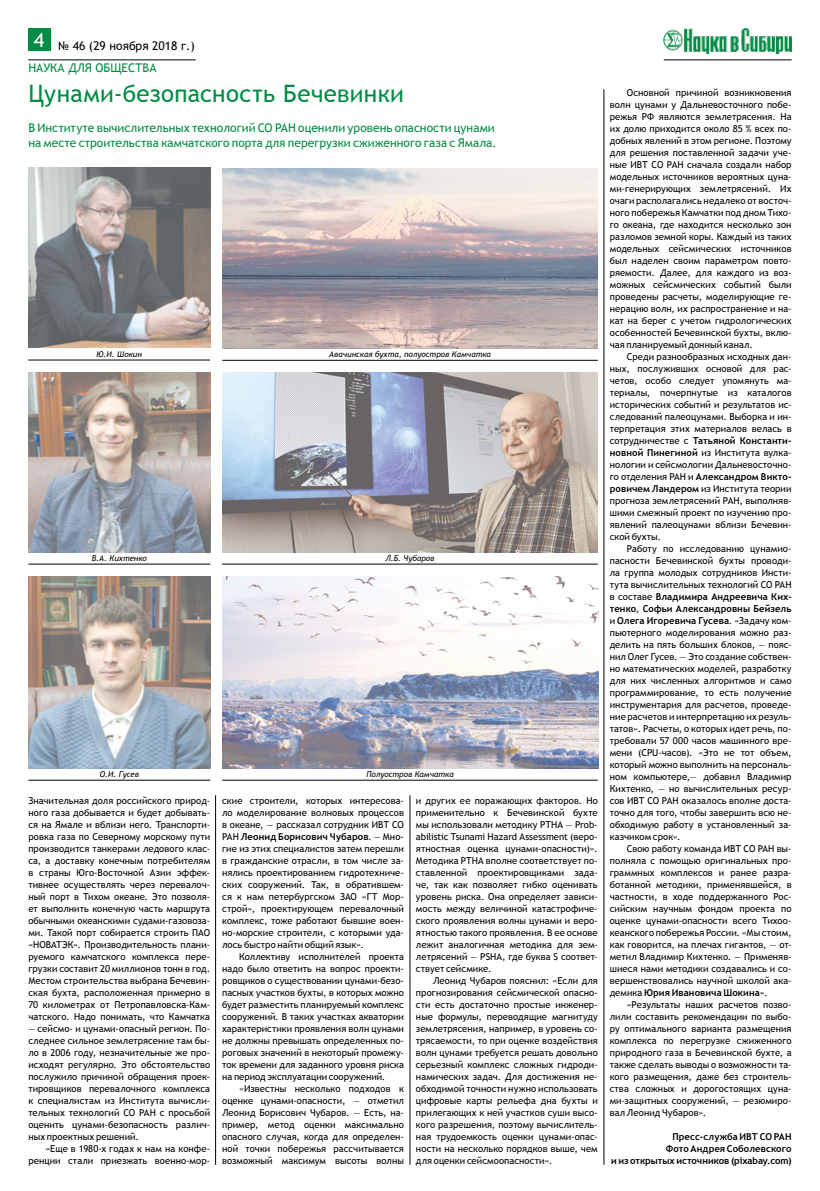
<style>
.page{position:relative;width:820px;height:1191px;background:#fff}
.page>*{position:absolute;margin:0;border:0;box-sizing:border-box;transform-origin:0 0}
.t1{font:24px "Trebuchet MS";letter-spacing:.015em;color:#008c44}
.t2{font:12px/15px "Trebuchet MS";color:#008c44}
.t3{font:12px/21.7px "Trebuchet MS";color:#000}
.t4{font:9.5px/12px "Trebuchet MS";letter-spacing:.005em;color:#000;text-align:justify}
.t5{font:700 9.5px/12px "Trebuchet MS";color:#000;text-align:right}
.t6{font:italic 8px "Trebuchet MS";color:#000}
.s1{color:#008c44}
.s2{font-weight:700}
</style>
<div class="page">
<div style="left:28px;top:28px;width:23px;height:23px;background:#008c44"></div>
<hr style="left:28px;top:60px;width:168px;height:1px;background:#000">
<img style="left:663px;top:28px;width:128px;height:25px">
<hr style="left:663px;top:60px;width:128px;height:1px;background:#000">
<hr style="left:409px;top:795px;width:1px;height:369px;background:#000">
<hr style="left:215px;top:795px;width:1px;height:369px;background:#000">
<hr style="left:603px;top:89px;width:1px;height:1075px;background:#000">
<img style="left:28px;top:372px;width:182px;height:180px">
<hr style="left:28px;top:564px;width:182px;height:1px;background:#000">
<img style="left:222px;top:372px;width:375px;height:180px">
<hr style="left:222px;top:564px;width:375px;height:1px;background:#000">
<img style="left:28px;top:576px;width:182px;height:192px">
<hr style="left:28px;top:780px;width:182px;height:1px;background:#000">
<img style="left:28px;top:168px;width:182px;height:180px">
<hr style="left:28px;top:360px;width:182px;height:1px;background:#000">
<img style="left:222px;top:168px;width:375px;height:180px">
<hr style="left:222px;top:360px;width:375px;height:1px;background:#000">
<img style="left:222px;top:576px;width:376px;height:192px">
<hr style="left:222px;top:780px;width:375px;height:1px;background:#000">
<p class="t3" style="left:28px;top:35px;width:168px;text-indent:5px"><sup>4</sup> № 46 (29 ноября 2018 г.)<br><span class="s1">НАУКА ДЛЯ ОБЩЕСТВА</span></p>
<h1 class="t1" style="left:28px;top:78px;width:377px">Цунами-безопасность Бечевинки</h1>
<p class="t2" style="left:28px;top:120px;width:469px">В Институте вычислительных технологий СО РАН оценили уровень опасности цунами на месте строительства камчатского порта для перегрузки сжиженного газа с Ямала.</p>
<p class="t6" style="left:96px;top:349px;width:47px">Ю.И. Шокин</p>
<p class="t6" style="left:329px;top:349px;width:163px">Авачинская бухта, полуостров Камчатка</p>
<p class="t6" style="left:92px;top:553px;width:57px">В.А. Кихтенко</p>
<p class="t6" style="left:385px;top:553px;width:51px">Л.Б. Чубаров</p>
<p class="t6" style="left:100px;top:769px;width:41px">О.И. Гусев</p>
<p class="t4" style="left:28px;top:795px;width:183px">Значительная доля российского природ&shy;ного газа добывается и будет добывать&shy;ся на Ямале и вблизи него. Транспорти&shy;ровка газа по Северному морскому пути производится танкерами ледового клас&shy;са, а доставку конечным потребителям в страны Юго-Восточной Азии эффек&shy;тивнее осуществлять через перевалоч&shy;ный порт в Тихом океане. Это позволя&shy;ет выполнить конечную часть маршрута обычными океанскими судами-газовоза&shy;ми. Такой порт собирается строить ПАО «НОВАТЭК». Производительность плани&shy;руемого камчатского комплекса пере&shy;грузки составит 20 миллионов тонн в год.<br>Местом строительства выбрана Бечевин&shy;ская бухта, расположенная примерно в 70 километрах от Петропавловска-Кам&shy;чатского. Надо понимать, что Камчатка</p>
<p class="t4" style="left:28px;top:1023px;width:183px">— сейсмо- и цунами-опасный регион. По&shy;следнее сильное землетрясение там бы&shy;ло в 2006 году, незначительные же про&shy;исходят регулярно. Это обстоятельство послужило причиной обращения проек&shy;тировщиков перевалочного комплекса к специалистам из Института вычисли&shy;тельных технологий СО РАН с просьбой оценить цунами-безопасность различ&shy;ных проектных решений.</p>
<p class="t4" style="left:28px;top:1143px;width:183px;text-align:right">«Еще в 1980-х годах к нам на конфе&shy;ренции стали приезжать военно-мор-</p>
<p class="t6" style="left:366px;top:769px;width:89px">Полуостров Камчатка</p>
<p class="t4" style="left:222px;top:795px;width:183px">ские строители, которых интересова&shy;ло моделирование волновых процессов в океане, — рассказал сотрудник ИВТ СО РАН <span class="s2">Леонид Борисович Чубаров</span>. — Мно&shy;гие из этих специалистов затем перешли в гражданские отрасли, в том числе за&shy;нялись проектированием гидротехниче&shy;ских сооружений. Так, в обратившем&shy;ся к нам петербургском ЗАО «ГТ Мор&shy;строй», проектирующем перевалочный комплекс, тоже работают бывшие воен&shy;но-морские строители, с которыми уда&shy;лось быстро найти общий язык».</p>
<p class="t4" style="left:222px;top:950px;width:183px;text-indent:17px">Коллективу исполнителей проекта надо было ответить на вопрос проекти&shy;ровщиков о существовании цунами-безо&shy;пасных участков бухты, в которых можно будет разместить планируемый комплекс сооружений. В таких участках акватории характеристики проявления волн цунами не должны превышать определенных по&shy;роговых значений в некоторый промежу&shy;ток времени для заданного уровня риска на период эксплуатации сооружений.</p>
<p class="t4" style="left:222px;top:1082px;width:183px;text-indent:17px">«Известны несколько подходов к оценке цунами-опасности, — отметил Леонид Борисович Чубаров. — Есть, на&shy;пример, метод оценки максимально опасного случая, когда для определен&shy;ной точки побережья рассчитывается возможный максимум высоты волны</p>
<p class="t4" style="left:416px;top:794px;width:183px">и других ее поражающих факторов. Но применительно к Бечевинской бухте мы использовали методику РТНА — Prob&shy;abilistic Tsunami Hazard Assessment (веро&shy;ятностная оценка цунами-опасности)».<br>Методика PTHA вполне соответствует по&shy;ставленной проектировщиками зада&shy;че, так как позволяет гибко оценивать уровень риска. Она определяет зависи&shy;мость между величиной катастрофиче&shy;ского проявления волны цунами и веро&shy;ятностью такого проявления. В ее основе лежит аналогичная методика для зем&shy;летрясений — PSHA, где буква S соответ&shy;ствует сейсмике.</p>
<p class="t4" style="left:416px;top:974px;width:183px;text-indent:17px">Леонид Чубаров пояснил: «Если для прогнозирования сейсмической опасно&shy;сти есть достаточно простые инженер&shy;ные формулы, переводящие магнитуду землетрясения, например, в уровень со&shy;трясаемости, то при оценке воздействия волн цунами требуется решать довольно серьезный комплекс сложных гидроди&shy;намических задач. Для достижения не&shy;обходимой точности нужно использовать цифровые карты рельефа дна бухты и прилегающих к ней участков суши высо&shy;кого разрешения, поэтому вычислитель&shy;ная трудоемкость оценки цунами-опас&shy;ности на несколько порядков выше, чем для оценки сейсмоопасности».</p>
<p class="t4" style="left:609px;top:86px;width:183px;text-indent:17px">Основной причиной возникновения волн цунами у Дальневосточного побе&shy;режья РФ являются землетрясения. На их долю приходится около 85 % всех по&shy;добных явлений в этом регионе. Поэтому для решения поставленной задачи уче&shy;ные ИВТ СО РАН сначала создали набор модельных источников вероятных цуна&shy;ми-генерирующих землетрясений. Их очаги располагались недалеко от восточ&shy;ного побережья Камчатки под дном Тихо&shy;го океана, где находится несколько зон разломов земной коры. Каждый из таких модельных сейсмических источников был наделен своим параметром повто&shy;ряемости. Далее, для каждого из воз&shy;можных сейсмических событий были проведены расчеты, моделирующие ге&shy;нерацию волн, их распространение и на&shy;кат на берег с учетом гидрологических особенностей Бечевинской бухты, вклю&shy;чая планируемый донный канал.</p>
<p class="t4" style="left:609px;top:350px;width:183px;text-indent:17px">Среди разнообразных исходных дан&shy;ных, послуживших основой для рас&shy;четов, особо следует упомянуть ма&shy;териалы, почерпнутые из каталогов исторических событий и результатов ис&shy;следований палеоцунами. Выборка и ин&shy;терпретация этих материалов велась в сотрудничестве с <span class="s2">Татьяной Константи&shy;новной Пинегиной</span> из Института вулка&shy;нологии и сейсмологии Дальневосточно&shy;го отделения РАН и <span class="s2">Александром Викто&shy;ровичем Ландером</span> из Института теории прогноза землетрясений РАН, выполняв&shy;шими смежный проект по изучению про&shy;явлений палеоцунами вблизи Бечевин&shy;ской бухты.</p>
<p class="t4" style="left:609px;top:542px;width:183px;text-indent:17px">Работу по исследованию цунамио&shy;пасности Бечевинской бухты проводи&shy;ла группа молодых сотрудников Инсти&shy;тута вычислительных технологий СО РАН в составе <span class="s2">Владимира Андреевича Ких&shy;тенко</span>, <span class="s2">Софьи Александровны Бейзель </span>и <span class="s2">Олега Игоревича Гусева</span>. «Задачу ком&shy;пьютерного моделирования можно раз&shy;делить на пять больших блоков, — пояс&shy;нил Олег Гусев. — Это создание собствен&shy;но математических моделей, разработку для них численных алгоритмов и само программирование, то есть получение инструментария для расчетов, проведе&shy;ние расчетов и интерпретацию их резуль&shy;татов». Расчеты, о которых идет речь, по&shy;требовали 57 000 часов машинного вре&shy;мени (CPU-часов). «Это не тот объем, который можно выполнить на персональ&shy;ном компьютере,— добавил Владимир Кихтенко, — но вычислительных ресур&shy;сов ИВТ СО РАН оказалось вполне доста&shy;точно для того, чтобы завершить всю не&shy;обходимую работу в установленный за&shy;казчиком срок».</p>
<p class="t4" style="left:609px;top:842px;width:183px;text-indent:17px">Свою работу команда ИВТ СО РАН вы&shy;полняла с помощью оригинальных про&shy;граммных комплексов и ранее разра&shy;ботанной методики, применявшейся, в частности, в ходе поддержанного Рос&shy;сийским научным фондом проекта по оценке цунами-опасности всего Тихоо&shy;кеанского побережья России. «Мы стоим, как говорится, на плечах гигантов, — от&shy;метил Владимир Кихтенко. — Применяв&shy;шиеся нами методики создавались и со&shy;вершенствовались научной школой ака&shy;демика <span class="s2">Юрия Ивановича Шокина</span>».</p>
<p class="t4" style="left:609px;top:998px;width:183px;text-indent:17px">«Результаты наших расчетов позво&shy;лили составить рекомендации по выбо&shy;ру оптимального варианта размещения комплекса по перегрузке сжиженного природного газа в Бечевинской бухте, а также сделать выводы о возможности та&shy;кого размещения, даже без строитель&shy;ства сложных и дорогостоящих цуна&shy;ми-защитных сооружений, — резюмиро&shy;вал Леонид Чубаров».</p>
<p class="t5" style="left:611px;top:1130px;width:182px">Пресс-служба ИВТ СО РАН<br>Фото Андрея Соболевского<br>и из открытых источников (pixabay.com)</p>
</div>
